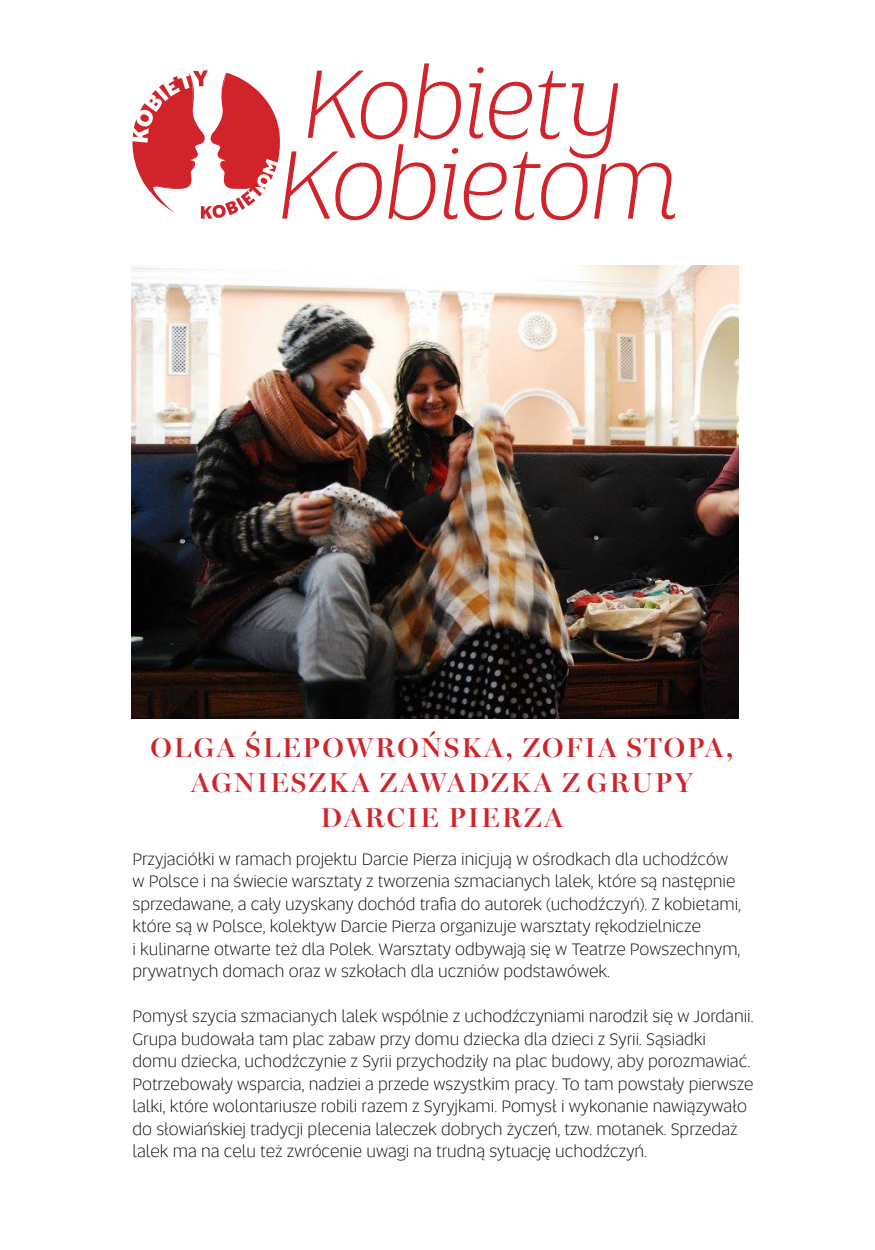
<style>
.page{position:relative;width:875px;height:1250px;background:#fff}
.page>*{position:absolute;margin:0;border:0;box-sizing:border-box;transform-origin:0 0}
.t1{font:italic 300 102.75px "Altis";letter-spacing:-.03em;color:#d1232a}
.t2{font:600 27.5px/34.6px "Miller Banner WGL";letter-spacing:.07em;color:#d1232a;text-align:center}
.t3{font:300 17.5px/22.5px "Altis";color:#000}
</style>
<div class="page">
<img style="left:131px;top:266px;width:607px;height:453px">
<svg style="left:132px;top:70px;width:148px;height:149px"></svg>
<p class="t1" style="left:303px;top:35px;width:322px">Kobiety</p>
<p class="t1" style="left:277px;top:116px;width:404px">Kobietom</p>
<p class="t2" style="left:151px;top:728px;width:584px">OLGA ŚLEPOWROŃSKA, ZOFIA STOPA,<br>AGNIESZKA ZAWADZKA Z GRUPY<br>DARCIE PIERZA</p>
<p class="t3" style="left:132px;top:847px;width:610px">Przyjaciółki w ramach projektu Darcie Pierza inicjują w ośrodkach dla uchodźców w Polsce i na świecie warsztaty z tworzenia szmacianych lalek, które są następnie sprzedawane, a cały uzyskany dochód trafia do autorek (uchodźczyń). Z kobietami, które są w Polsce, kolektyw Darcie Pierza organizuje warsztaty rękodzielnicze<br>i kulinarne otwarte też dla Polek. Warsztaty odbywają się w Teatrze Powszechnym, prywatnych domach oraz w szkołach dla uczniów podstawówek.</p>
<p class="t3" style="left:132px;top:1005px;width:623px">Pomysł szycia szmacianych lalek wspólnie z uchodźczyniami narodził się w Jordanii.<br>Grupa budowała tam plac zabaw przy domu dziecka dla dzieci z Syrii. Sąsiadki domu dziecka, uchodźczynie z Syrii przychodziły na plac budowy, aby porozmawiać.<br>Potrzebowały wsparcia, nadziei a przede wszystkim pracy. To tam powstały pierwsze lalki, które wolontariusze robili razem z Syryjkami. Pomysł i wykonanie nawiązywało do słowiańskiej tradycji plecenia laleczek dobrych życzeń, tzw. motanek. Sprzedaż lalek ma na celu też zwrócenie uwagi na trudną sytuację uchodźczyń.</p>
</div>
